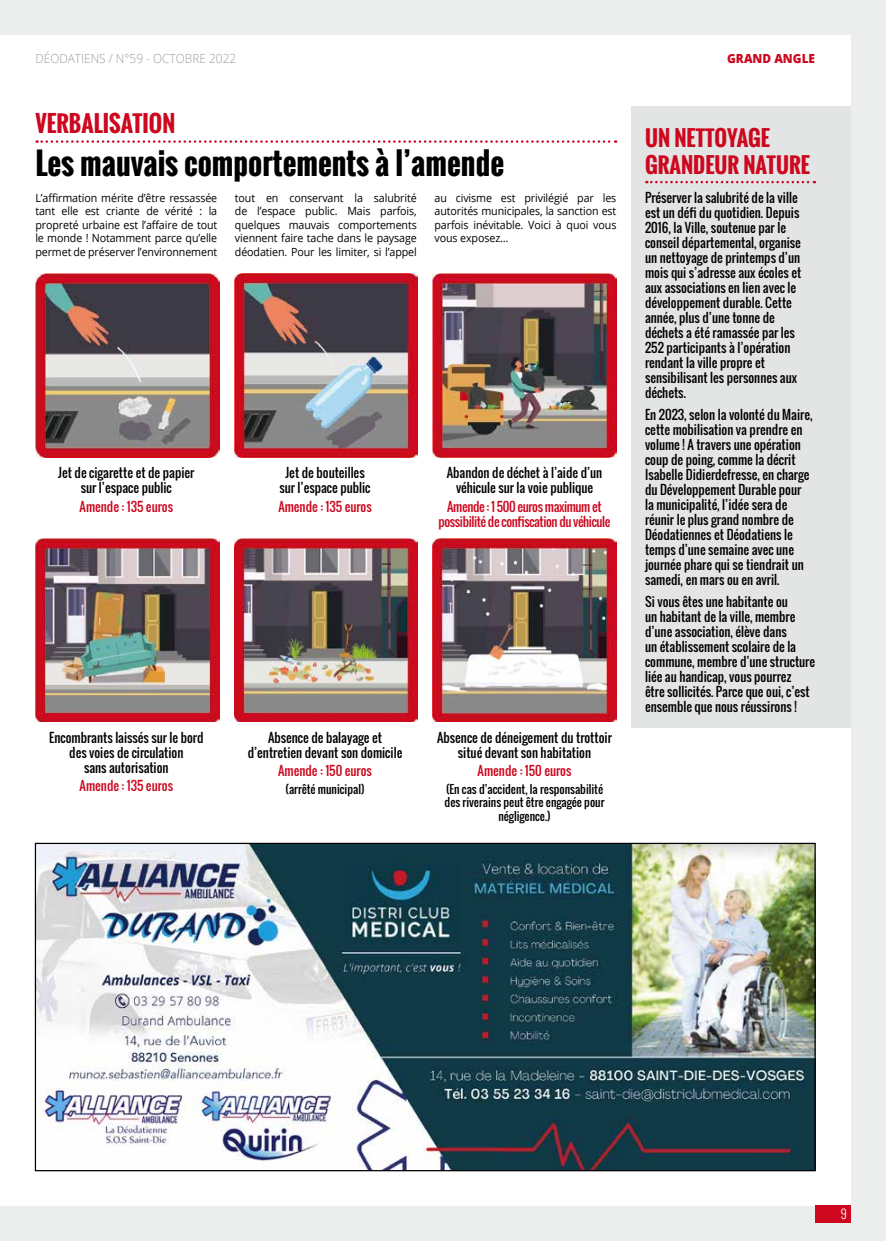
<style>
.page{position:relative;width:886px;height:1241px;background:#fff}
.page>*{position:absolute;margin:0;border:0;box-sizing:border-box;transform-origin:0 0}
.t1{font:700 30px "Oswald";color:#000}
.t2{font:700 22.5px "Oswald";color:#cd071e}
.t3{font:700 21.25px/27px "Oswald";color:#cd071e}
.t4{font:12.5px/15px "Oswald";color:#000;text-align:center}
.t5{font:12.5px "Oswald";letter-spacing:-.005em;color:#cd071e}
.t6{font:12.5px/15px "Oswald";letter-spacing:-.03em;color:#cd071e;text-align:center}
.t7{font:300 12.5px "Open Sans";color:#9c9e9f;scale:.95 1}
.t8{font:800 12.5px "Open Sans";color:#cd071e;scale:.95 1}
.t9{font:300 12.5px "Oswald";color:#fff}
.t10{font:11.25px/13.5px "Open Sans";letter-spacing:-.01em;color:#000;text-align:justify;scale:.95 1}
.t11{font:11.25px/13.5px "Oswald";color:#000;text-align:center}
</style>
<div class="page">
<div style="left:0;top:0;width:886px;height:1240px;background:#eceded"></div>
<div style="left:0;top:35px;width:850px;height:1170px;background:#fff"></div>
<img style="left:37px;top:844px;width:777px;height:325px">
<div style="left:631px;top:106px;width:219px;height:622px;background:#e3e4e4"></div>
<svg style="left:646px;top:181px;width:169px;height:2px"></svg>
<svg style="left:37px;top:140px;width:579px;height:3px"></svg>
<img style="left:35px;top:274px;width:184px;height:183px">
<img style="left:433px;top:274px;width:183px;height:183px">
<img style="left:234px;top:274px;width:184px;height:183px">
<img style="left:234px;top:538px;width:184px;height:183px">
<img style="left:35px;top:538px;width:184px;height:183px">
<img style="left:433px;top:538px;width:183px;height:183px">
<div style="left:815px;top:1205px;width:35px;height:17px;background:#cd071e"></div>
<p class="t7" style="left:35px;top:50px;width:213px">DÉODATIENS / N°59 - OCTOBRE 2022</p>
<p class="t8" style="left:727px;top:49px;width:94px">GRAND ANGLE</p>
<h2 class="t2" style="left:35px;top:107px;width:141px">VERBALISATION</h2>
<h1 class="t1" style="left:35px;top:141px;width:470px">Les mauvais comportements à l’amende</h1>
<p class="t10" style="left:35px;top:191px;width:193px">L’affirmation mérite d’être ressassée tant elle est criante de vérité : la propreté urbaine est l’affaire de tout le monde ! Notamment parce qu’elle permet de préserver l’environnement</p>
<p class="t10" style="left:235px;top:191px;width:193px">tout en conservant la salubrité de l’espace public. Mais parfois, quelques mauvais comportements viennent faire tache dans le paysage déodatien. Pour les limiter, si l’appel</p>
<p class="t10" style="left:434px;top:191px;width:193px">au civisme est privilégié par les autorités municipales, la sanction est parfois inévitable. Voici à quoi vous vous exposez…</p>
<p class="t4" style="left:58px;top:465px;width:138px">Jet de cigarette et de papier sur l’espace public</p>
<p class="t5" style="left:80px;top:497px;width:95px">Amende : 135 euros</p>
<p class="t4" style="left:279px;top:465px;width:93px">Jet de bouteilles sur l’espace public</p>
<p class="t5" style="left:278px;top:497px;width:95px">Amende : 135 euros</p>
<p class="t4" style="left:447px;top:465px;width:157px">Abandon de déchet à l’aide d’un véhicule sur la voie publique</p>
<p class="t6" style="left:438px;top:498px;width:173px">Amende : 1 500 euros maximum et possibilité de confiscation du véhicule</p>
<p class="t4" style="left:49px;top:729px;width:156px">Encombrants laissés sur le bord des voies de circulation<br>sans autorisation</p>
<p class="t5" style="left:80px;top:776px;width:95px">Amende : 135 euros</p>
<p class="t4" style="left:248px;top:729px;width:156px">Absence de balayage et d’entretien devant son domicile</p>
<p class="t5" style="left:278px;top:761px;width:95px">Amende : 150 euros</p>
<p class="t11" style="left:285px;top:781px;width:81px">(arrêté municipal)</p>
<p class="t4" style="left:437px;top:729px;width:176px">Absence de déneigement du trottoir situé devant son habitation</p>
<p class="t5" style="left:478px;top:761px;width:95px">Amende : 150 euros</p>
<p class="t11" style="left:445px;top:781px;width:161px">(En cas d’accident, la responsabilité des riverains peut être engagée pour négligence.)</p>
<h3 class="t3" style="left:645px;top:124px;width:166px">UN NETTOYAGE<br>GRANDEUR NATURE</h3>
<p class="t4" style="left:645px;top:190px;width:158px;text-align:left">Préserver la salubrité de la ville est un défi du quotidien. Depuis<br>2016, la Ville, soutenue par le conseil départemental, organise un nettoyage de printemps d’un mois qui s’adresse aux écoles et aux associations en lien avec le développement durable. Cette année, plus d’une tonne de déchets a été ramassée par les<br>252 participants à l’opération rendant la ville propre et sensibilisant les personnes aux déchets.</p>
<p class="t4" style="left:645px;top:407px;width:169px;text-align:left">En 2023, selon la volonté du Maire, cette mobilisation va prendre en volume ! A travers une opération coup de poing, comme la décrit<br>Isabelle Didierdefresse, en charge du Développement Durable pour la municipalité, l’idée sera de réunir le plus grand nombre de<br>Déodatiennes et Déodatiens le temps d’une semaine avec une journée phare qui se tiendrait un samedi, en mars ou en avril.</p>
<p class="t4" style="left:645px;top:594px;width:172px;text-align:left">Si vous êtes une habitante ou<br>un habitant de la ville, membre d’une association, élève dans<br>un établissement scolaire de la commune, membre d’une structure liée au handicap, vous pourrez<br>être sollicités. Parce que oui, c’est ensemble que nous réussirons !</p>
<p class="t9" style="left:841px;top:1204px;width:8px">9</p>
</div>
